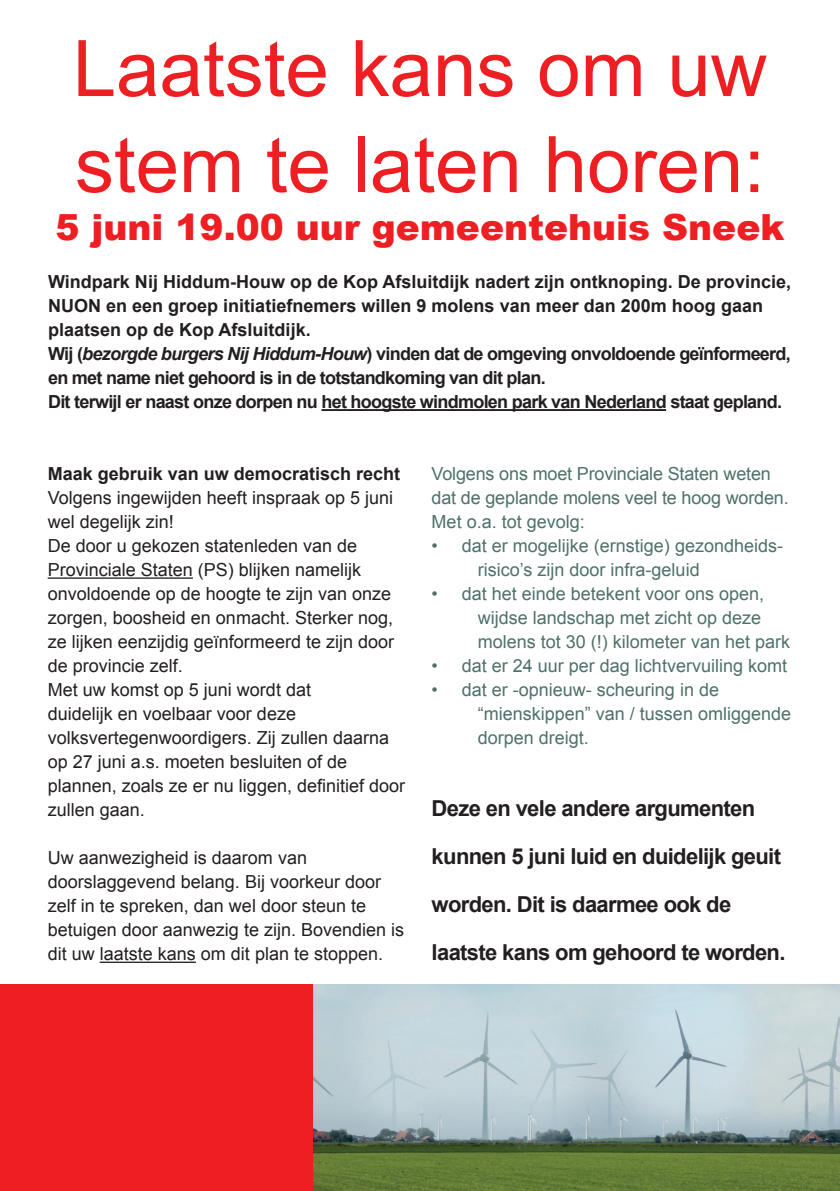
<style>
.page{position:relative;width:840px;height:1191px;background:#fff}
.page>*{position:absolute;margin:0;border:0;box-sizing:border-box;transform-origin:0 0}
.t1{font:78px/96px "Arial";color:#ee1f23}
.t2{font:900 36px "Arial";color:#ee1f23}
.t3{font:700 22px/48px "Arial";letter-spacing:-.03em;color:#231f20}
.t4{font:18px/24px "Arial";color:#231f20}
.t5{font:18px/24px "Arial";color:#4e716a}
.t6{font:700 18px/24px "Arial";letter-spacing:-.04em;color:#231f20}
.t7{font:700 18px/24px "Arial";color:#231f20}
.s1{font-style:italic}
</style>
<div class="page">
<hr style="left:321px;top:409px;width:344px;height:2px;background:#231f20">
<hr style="left:48px;top:577px;width:145px;height:2px;background:#231f20">
<hr style="left:100px;top:961px;width:96px;height:2px;background:#231f20">
<img style="left:312px;top:984px;width:527px;height:207px">
<div style="left:0;top:984px;width:312px;height:207px;background:#ee1f23"></div>
<p class="t1" style="left:73px;top:20px;width:695px">Laatste kans om uw stem te laten horen:</p>
<p class="t2" style="left:55px;top:201px;width:730px">5 juni 19.00 uur gemeentehuis Sneek</p>
<p class="t7" style="left:48px;top:270px;width:744px">Windpark Nij Hiddum-Houw op de Kop Afsluitdijk nadert zijn ontknoping. De provincie,<br>NUON en een groep initiatiefnemers willen 9 molens van meer dan 200m hoog gaan plaatsen op de Kop Afsluitdijk.</p>
<p class="t6" style="left:48px;top:342px;width:743px">Wij (<span class="s1">bezorgde burgers Nij Hiddum-Houw</span>) vinden dat de omgeving onvoldoende geïnformeerd, en met name niet gehoord is in de totstandkoming van dit plan.</p>
<p class="t6" style="left:48px;top:390px;width:735px">Dit terwijl er naast onze dorpen nu het hoogste windmolen park van Nederland staat gepland.</p>
<p class="t7" style="left:48px;top:462px;width:354px">Maak gebruik van uw democratisch recht</p>
<p class="t4" style="left:48px;top:486px;width:347px">Volgens ingewijden heeft inspraak op 5 juni wel degelijk zin!</p>
<p class="t4" style="left:48px;top:534px;width:348px">De door u gekozen statenleden van de Provinciale Staten (PS) blijken namelijk onvoldoende op de hoogte te zijn van onze zorgen, boosheid en onmacht. Sterker nog, ze lijken eenzijdig geïnformeerd te zijn door de provincie zelf.</p>
<p class="t4" style="left:48px;top:678px;width:359px">Met uw komst op 5 juni wordt dat<br>duidelijk en voelbaar voor deze volksvertegenwoordigers. Zij zullen daarna op 27 juni a.s. moeten besluiten of de plannen, zoals ze er nu liggen, definitief door zullen gaan.</p>
<p class="t4" style="left:48px;top:846px;width:358px">Uw aanwezigheid is daarom van doorslaggevend belang. Bij voorkeur door zelf in te spreken, dan wel door steun te betuigen door aanwezig te zijn. Bovendien is dit uw laatste kans om dit plan te stoppen.</p>
<p class="t5" style="left:431px;top:462px;width:358px">Volgens ons moet Provinciale Staten weten dat de geplande molens veel te hoog worden.</p>
<p class="t5" style="left:431px;top:510px;width:155px">Met o.a. tot gevolg:</p>
<p class="t5" style="left:477px;top:534px;width:307px;text-indent:-46px">• dat er mogelijke (ernstige) gezondheids&shy;risico’s zijn door infra-geluid</p>
<p class="t5" style="left:477px;top:582px;width:314px;text-indent:-46px">• dat het einde betekent voor ons open, wijdse landschap met zicht op deze molens tot 30 (!) kilometer van het park</p>
<p class="t5" style="left:431px;top:654px;width:357px">• dat er 24 uur per dag lichtvervuiling komt</p>
<p class="t5" style="left:477px;top:678px;width:315px;text-indent:-46px">• dat er -opnieuw- scheuring in de “mienskippen” van / tussen omliggende dorpen dreigt.</p>
<p class="t3" style="left:431px;top:785px;width:355px">Deze en vele andere argumenten kunnen 5 juni luid en duidelijk geuit worden. Dit is daarmee ook de laatste kans om gehoord te worden.</p>
</div>
